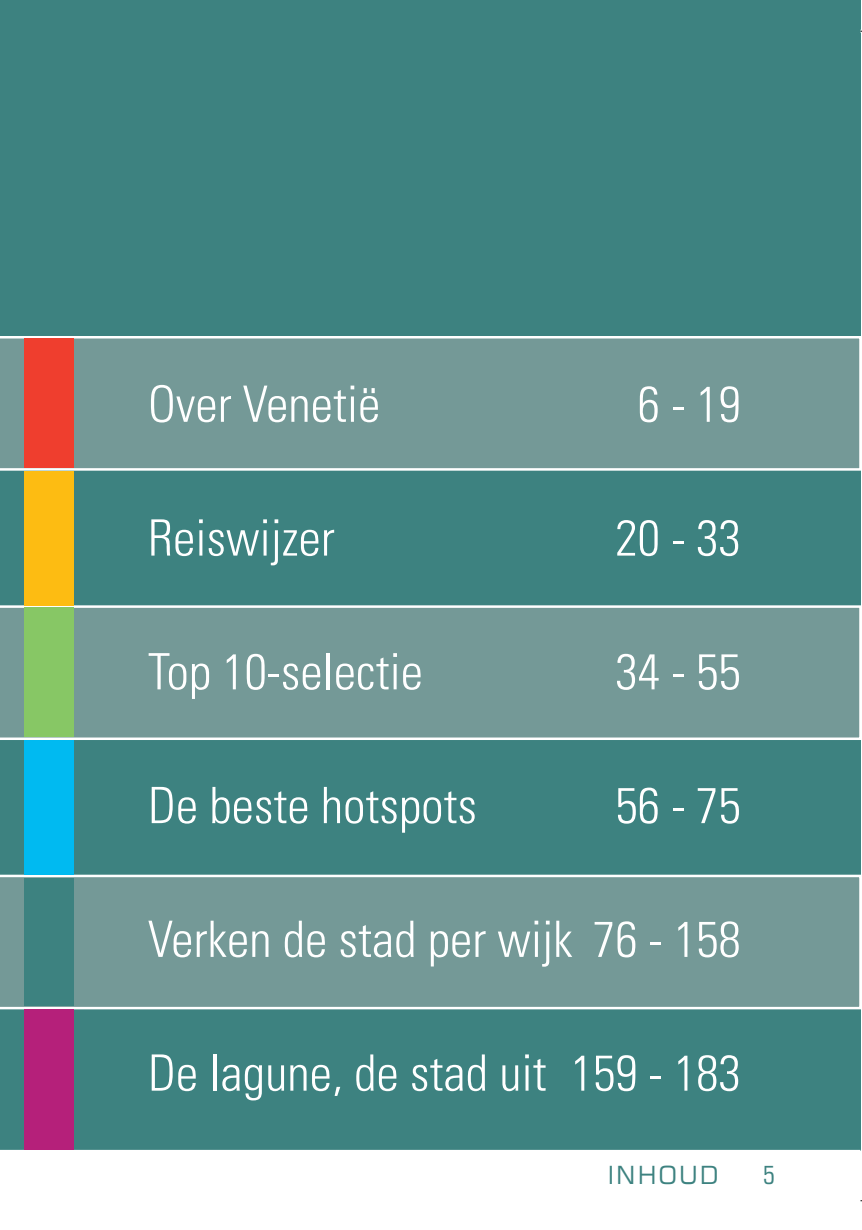
<style>
.page{position:relative;width:862px;height:1230px;background:#fff}
.page>*{position:absolute;margin:0;border:0;box-sizing:border-box;transform-origin:0 0}
.t1{font:300 condensed 50.25px "Univers";color:#fff}
.t2{font:25px "Square 721 BT";letter-spacing:.08em;color:#3d8280}
.t3{font:condensed 25px "Square 721 BT";color:#3d8280}
</style>
<div class="page">
<div style="left:0;top:0;width:860px;height:1151px;background:#3d8280"></div>
<div style="left:0;top:336px;width:860px;height:135px;background:#749997"></div>
<div style="left:0;top:605px;width:860px;height:135px;background:#749997"></div>
<div style="left:0;top:875px;width:860px;height:134px;background:#749997"></div>
<hr style="left:0;top:1150px;width:860px;height:2px;background:#fff">
<div style="left:24px;top:338px;width:49px;height:130px;background:#ef3e2e"></div>
<div style="left:24px;top:471px;width:49px;height:134px;background:#fdbc12"></div>
<div style="left:24px;top:607px;width:49px;height:130px;background:#87c765"></div>
<div style="left:24px;top:740px;width:49px;height:135px;background:#00baf1"></div>
<div style="left:24px;top:878px;width:49px;height:128px;background:#3d8280"></div>
<div style="left:24px;top:1009px;width:49px;height:141px;background:#b5207a"></div>
<p class="t1" style="left:148px;top:374px;width:234px">Over Venetië</p>
<p class="t1" style="left:637px;top:374px;width:105px">6 - 19</p>
<p class="t1" style="left:148px;top:508px;width:188px">Reiswijzer</p>
<p class="t1" style="left:615px;top:508px;width:127px">20 - 33</p>
<p class="t1" style="left:148px;top:641px;width:276px">Top 10-selectie</p>
<p class="t1" style="left:615px;top:641px;width:127px">34 - 55</p>
<p class="t1" style="left:148px;top:775px;width:330px">De beste hotspots</p>
<p class="t1" style="left:615px;top:775px;width:127px">56 - 75</p>
<p class="t1" style="left:148px;top:909px;width:594px">Verken de stad per wijk 76 - 158</p>
<p class="t1" style="left:148px;top:1043px;width:594px">De lagune, de stad uit 159 - 183</p>
<p class="t2" style="left:608px;top:1159px;width:112px">INHOUD</p>
<p class="t3" style="left:763px;top:1160px;width:14px">5</p>
</div>
